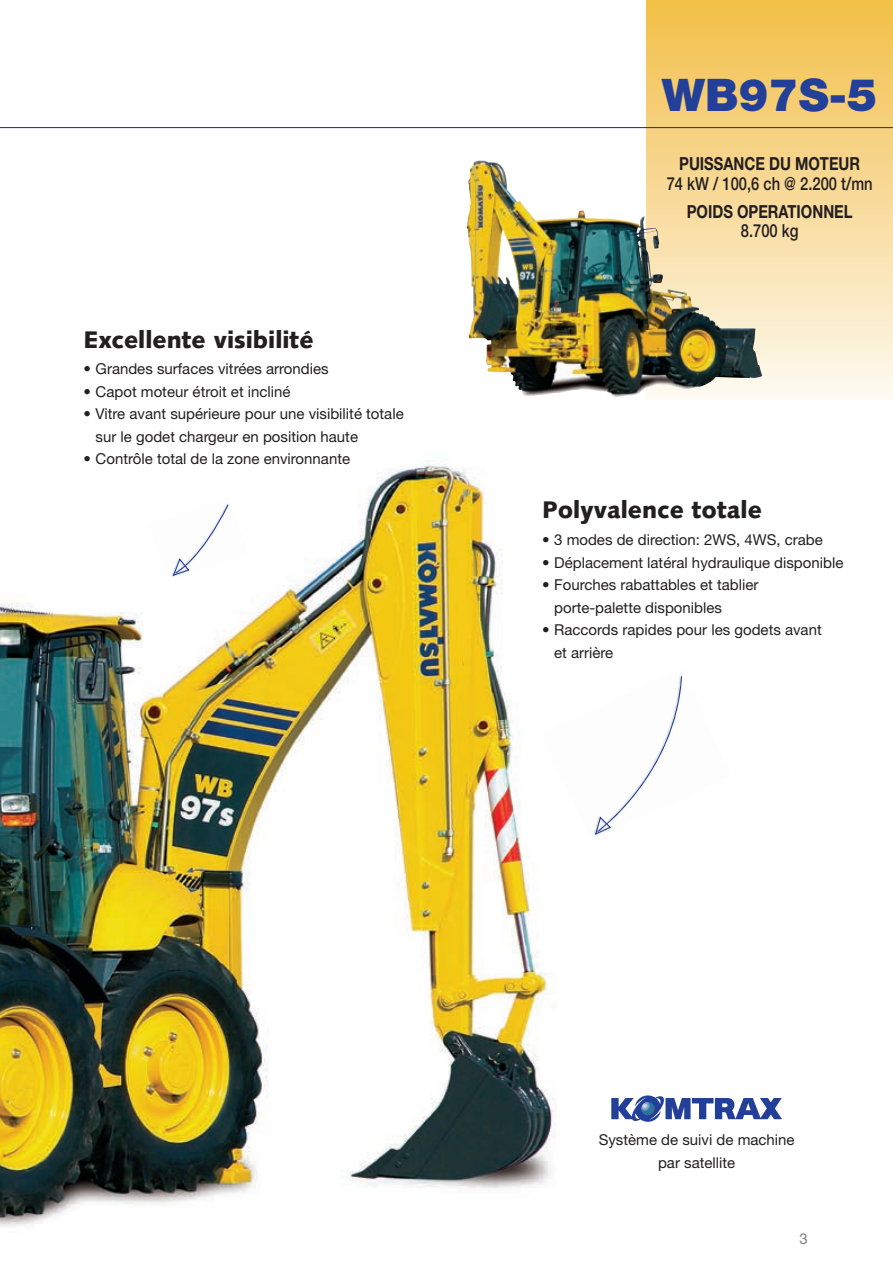
<style>
.page{position:relative;width:893px;height:1263px;background:#fff}
.page>*{position:absolute;margin:0;border:0;box-sizing:border-box;transform-origin:0 0}
.t1{font:900 45px "Helvetica Neue LT Pro";color:#223f99}
.t2{font:900 24px "Syntax LTCE";color:#231f20}
.t3{font:700 18px "Helvetica Neue LT Pro";color:#231f20;scale:.82 1}
.t4{font:500 18px "Helvetica Neue LT Pro";color:#231f20;scale:.82 1}
.t5{font:15px/22.5px "Helvetica Neue LT Pro";color:#231f20}
.t6{font:15px "Helvetica Neue LT Pro";color:#808285}
</style>
<div class="page">
<div style="left:646px;top:0;width:247px;height:400px;background:linear-gradient(to bottom,#f2be47,#fef9f0)"></div>
<hr style="left:0;top:127px;width:893px;height:1px;background:#223f99">
<img style="left:0;top:459px;width:557px;height:768px">
<img style="left:541px;top:669px;width:55px;height:171px">
<svg style="left:595px;top:676px;width:87px;height:159px"></svg>
<svg style="left:611px;top:1095px;width:171px;height:27px"></svg>
<img style="left:466px;top:161px;width:296px;height:236px">
<img style="left:149px;top:497px;width:99px;height:84px">
<svg style="left:173px;top:504px;width:56px;height:72px"></svg>
<h2 class="t2" style="left:84px;top:325px;width:231px">Excellente visibilité</h2>
<p class="t5" style="left:84px;top:357px;width:247px">• Grandes surfaces vitrées arrondies</p>
<p class="t5" style="left:84px;top:380px;width:209px">• Capot moteur étroit et incliné</p>
<p class="t5" style="left:96px;top:402px;width:310px;text-indent:-12px">• Vitre avant supérieure pour une visibilité totale sur le godet chargeur en position haute</p>
<p class="t5" style="left:84px;top:447px;width:268px">• Contrôle total de la zone environnante</p>
<h1 class="t1" style="left:662px;top:68px;width:217px">WB97S-5</h1>
<p class="t3" style="left:679px;top:152px;width:222px">PUISSANCE DU MOTEUR</p>
<p class="t4" style="left:667px;top:172px;width:253px">74 kW / 100,6 ch @ 2.200 t/mn</p>
<p class="t3" style="left:687px;top:200px;width:204px">POIDS OPERATIONNEL</p>
<p class="t4" style="left:741px;top:220px;width:72px">8.700 kg</p>
<h2 class="t2" style="left:542px;top:496px;width:221px">Polyvalence totale</h2>
<p class="t5" style="left:542px;top:528px;width:282px">• 3 modes de direction: 2WS, 4WS, crabe</p>
<p class="t5" style="left:542px;top:551px;width:303px">• Déplacement latéral hydraulique disponible</p>
<p class="t5" style="left:554px;top:573px;width:206px;text-indent:-12px">• Fourches rabattables et tablier porte-palette disponibles</p>
<p class="t5" style="left:554px;top:618px;width:269px;text-indent:-12px">• Raccords rapides pour les godets avant et arrière</p>
<p class="t5" style="left:599px;top:1128px;width:197px;text-align:center">Système de suivi de machine par satellite</p>
<p class="t6" style="left:800px;top:1229px;width:10px">3</p>
</div>
